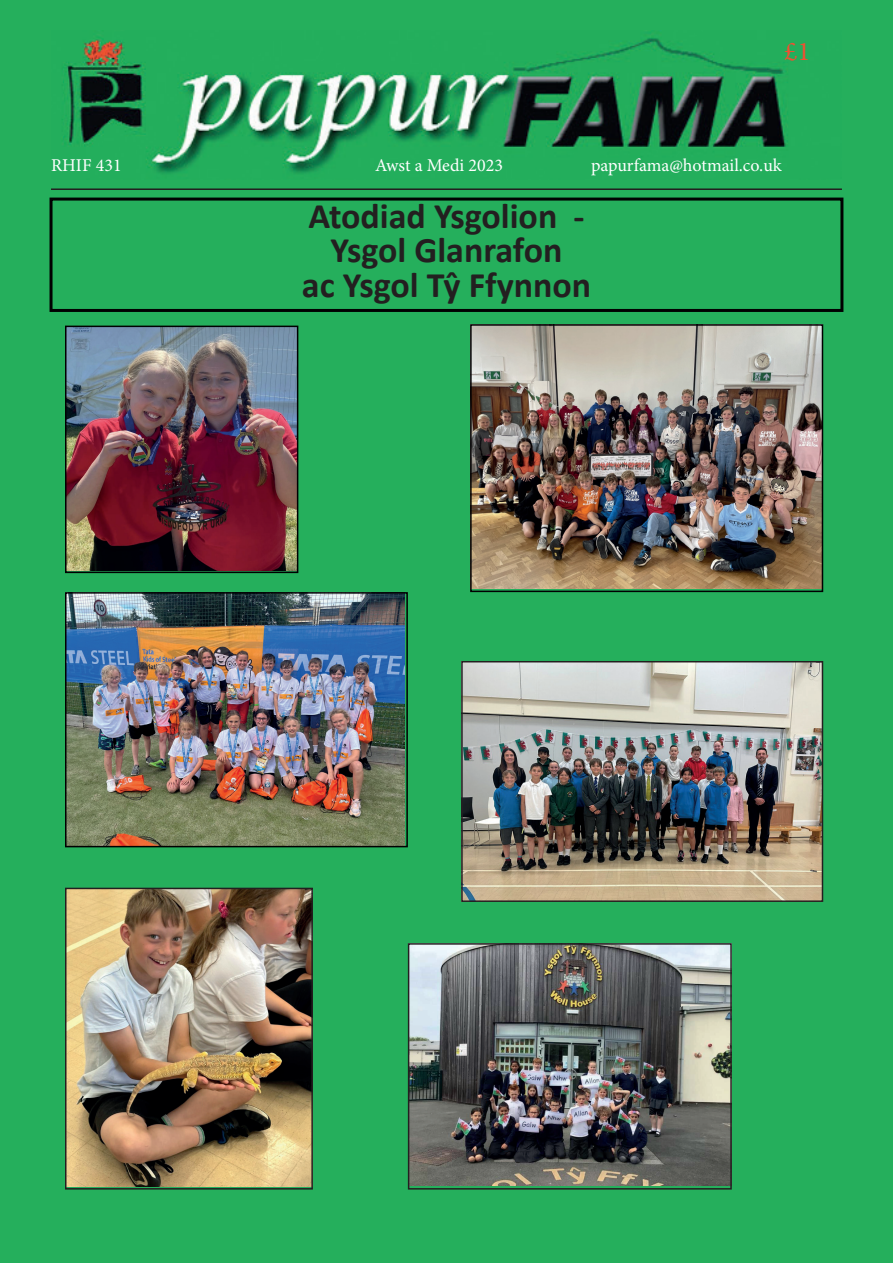
<style>
.page{position:relative;width:893px;height:1263px;background:#25af5c}
.page>*{position:absolute;margin:0;border:0;box-sizing:border-box;transform-origin:0 0}
.t1{font:700 36px/34.5px "Calibri";color:#231f20;text-align:center}
.t2{font:27px "Minion Pro";color:#ef5032}
.t3{font:18px "Minion Pro";color:#fff}
</style>
<div class="page">
<img style="left:62px;top:32px;width:726px;height:142px">
<hr style="left:51px;top:188px;width:791px;height:2px;background:#231f20">
<div style="left:50px;top:198px;width:793px;height:114px;border:3px solid #000001"></div>
<img style="left:68px;top:891px;width:242px;height:295px">
<div style="left:65px;top:888px;width:248px;height:301px;border:2px solid #231f20"></div>
<img style="left:464px;top:664px;width:356px;height:235px">
<div style="left:461px;top:661px;width:362px;height:241px;border:2px solid #231f20"></div>
<img style="left:411px;top:946px;width:318px;height:240px">
<div style="left:408px;top:943px;width:324px;height:246px;border:2px solid #231f20"></div>
<img style="left:68px;top:329px;width:227px;height:241px">
<div style="left:65px;top:326px;width:233px;height:247px;border:2px solid #000001"></div>
<img style="left:473px;top:327px;width:347px;height:262px">
<div style="left:470px;top:324px;width:353px;height:268px;border:2px solid #000001"></div>
<img style="left:68px;top:595px;width:336px;height:249px">
<div style="left:65px;top:592px;width:343px;height:255px;border:2px solid #000001"></div>
<p class="t2" style="left:784px;top:33px;width:27px">£1</p>
<p class="t3" style="left:51px;top:154px;width:72px">RHIF 431</p>
<p class="t3" style="left:375px;top:154px;width:129px">Awst a Medi 2023</p>
<p class="t3" style="left:591px;top:154px;width:192px">papurfama@hotmail.co.uk</p>
<p class="t1" style="left:302px;top:198px;width:291px">Atodiad Ysgolion -<br>Ysgol Glanrafon<br>ac Ysgol Tŷ Ffynnon</p>
</div>
